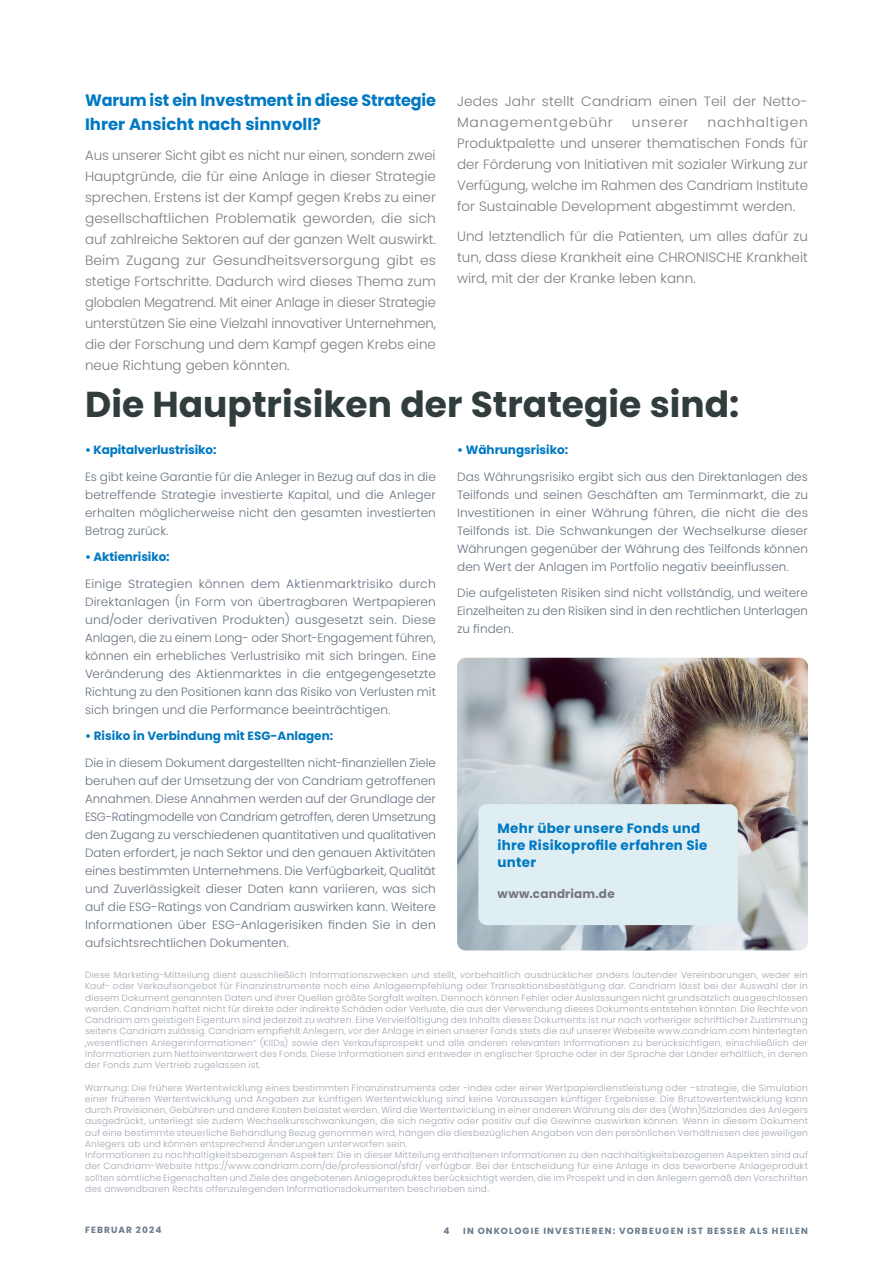
<style>
.page{position:relative;width:893px;height:1263px;background:#fff}
.page>*{position:absolute;margin:0;border:0;box-sizing:border-box;transform-origin:0 0}
.t1{font:700 36px "Poppins";color:#313c3d}
.t2{font:700 16.5px/24px "Poppins";letter-spacing:-.01em;color:#0079c2}
.t3{font:300 13.5px/21px "Poppins";color:#7a7c7f;text-align:justify}
.t4{font:700 13.5px/17.2px "Poppins";letter-spacing:.02em;color:#0079c2}
.t5{font:300 13.5px "Poppins";letter-spacing:.055em;color:#7a7c7f}
.t6{font:300 12px/18px "Poppins";letter-spacing:.005em;color:#65717f;text-align:justify}
.t7{font:700 12px "Poppins";color:#0079c2}
.t8{font:700 12px "Poppins";letter-spacing:.015em;color:#76787b}
.t9{font:300 9px/11.2px "Poppins";letter-spacing:.025em;color:#9da5b0;text-align:justify}
.t10{font:700 9px "Poppins";letter-spacing:.13em;color:#6a7b8b}
</style>
<div class="page">
<img style="left:457px;top:658px;width:351px;height:292px">
<div style="left:478px;top:804px;width:260px;height:121px;background:#dfeef2;border-radius:9px"></div>
<h2 class="t2" style="left:85px;top:88px;width:352px">Warum ist ein Investment in diese Strategie<br>Ihrer Ansicht nach sinnvoll?</h2>
<p class="t3" style="left:85px;top:144px;width:352px">Aus unserer Sicht gibt es nicht nur einen, sondern zwei Hauptgründe, die für eine Anlage in dieser Strategie sprechen. Erstens ist der Kampf gegen Krebs zu einer gesellschaftlichen Problematik geworden, die sich auf zahlreiche Sektoren auf der ganzen Welt auswirkt.<br>Beim Zugang zur Gesundheitsversorgung gibt es stetige Fortschritte. Dadurch wird dieses Thema zum globalen Megatrend. Mit einer Anlage in dieser Strategie unterstützen Sie eine Vielzahl innovativer Unternehmen, die der Forschung und dem Kampf gegen Krebs eine neue Richtung geben könnten.</p>
<h3 class="t3" style="left:457px;top:91px;width:352px">Jedes Jahr stellt Candriam einen Teil der Netto-<br>Managementgebühr</h3>
<h3 class="t3" style="left:457px;top:112px;width:352px;text-indent:250px">nachhaltigen Produktpalette und unserer thematischen Fonds für der Förderung von Initiativen mit sozialer Wirkung zur Verfügung, welche im Rahmen des Candriam Institute for Sustainable Development abgestimmt werden.</h3>
<h3 class="t3" style="left:457px;top:225px;width:352px">Und letztendlich für die Patienten, um alles dafür zu tun, dass diese Krankheit eine CHRONISCHE Krankheit wird, mit der der Kranke leben kann.</h3>
<h3 class="t5" style="left:632px;top:114px;width:58px">unserer</h3>
<h1 class="t1" style="left:85px;top:383px;width:656px">Die Hauptrisiken der Strategie sind:</h1>
<h3 class="t7" style="left:85px;top:443px;width:133px">• Kapitalverlustrisiko:</h3>
<h3 class="t6" style="left:85px;top:468px;width:352px">Es gibt keine Garantie für die Anleger in Bezug auf das in die betreffende Strategie investierte Kapital, und die Anleger erhalten möglicherweise nicht den gesamten investierten Betrag zurück.</h3>
<h3 class="t7" style="left:85px;top:550px;width:86px">• Aktienrisiko:</h3>
<p class="t6" style="left:85px;top:575px;width:352px">Einige Strategien können dem Aktienmarktrisiko durch Direktanlagen (in Form von übertragbaren Wertpapieren und/oder derivativen Produkten) ausgesetzt sein. Diese Anlagen, die zu einem Long- oder Short-Engagement führen, können ein erhebliches Verlustrisiko mit sich bringen. Eine Veränderung des Aktienmarktes in die entgegengesetzte Richtung zu den Positionen kann das Risiko von Verlusten mit sich bringen und die Performance beeinträchtigen.</p>
<h3 class="t7" style="left:85px;top:729px;width:250px">• Risiko in Verbindung mit ESG-Anlagen:</h3>
<p class="t6" style="left:85px;top:754px;width:352px">Die in diesem Dokument dargestellten nicht-finanziellen Ziele beruhen auf der Umsetzung der von Candriam getroffenen Annahmen. Diese Annahmen werden auf der Grundlage der ESG-Ratingmodelle von Candriam getroffen, deren Umsetzung den Zugang zu verschiedenen quantitativen und qualitativen Daten erfordert, je nach Sektor und den genauen Aktivitäten eines bestimmten Unternehmens. Die Verfügbarkeit, Qualität und Zuverlässigkeit dieser Daten kann variieren, was sich auf die ESG-Ratings von Candriam auswirken kann. Weitere Informationen über ESG-Anlagerisiken finden Sie in den aufsichtsrechtlichen Dokumenten.</p>
<h3 class="t7" style="left:457px;top:443px;width:113px">• Währungsrisiko:</h3>
<p class="t6" style="left:457px;top:468px;width:352px">Das Währungsrisiko ergibt sich aus den Direktanlagen des Teilfonds und seinen Geschäften am Terminmarkt, die zu Investitionen in einer Währung führen, die nicht die des Teilfonds ist. Die Schwankungen der Wechselkurse dieser Währungen gegenüber der Währung des Teilfonds können den Wert der Anlagen im Portfolio negativ beeinflussen.</p>
<h3 class="t6" style="left:457px;top:584px;width:352px">Die aufgelisteten Risiken sind nicht vollständig, und weitere Einzelheiten zu den Risiken sind in den rechtlichen Unterlagen zu finden.</h3>
<h3 class="t4" style="left:497px;top:819px;width:211px">Mehr über unsere Fonds und ihre Risikoprofile erfahren Sie unter</h3>
<h3 class="t8" style="left:497px;top:887px;width:119px">www.candriam.de</h3>
<p class="t9" style="left:85px;top:969px;width:724px">Diese Marketing-Mitteilung dient ausschließlich Informationszwecken und stellt, vorbehaltlich ausdrücklicher anders lautender Vereinbarungen, weder ein Kauf- oder Verkaufsangebot für Finanzinstrumente noch eine Anlageempfehlung oder Transaktionsbestätigung dar. Candriam lässt bei der Auswahl der in diesem Dokument genannten Daten und ihrer Quellen größte Sorgfalt walten. Dennoch können Fehler oder Auslassungen nicht grundsätzlich ausgeschlossen werden. Candriam haftet nicht für direkte oder indirekte Schäden oder Verluste, die aus der Verwendung dieses Dokuments entstehen könnten. Die Rechte von Candriam am geistigen Eigentum sind jederzeit zu wahren. Eine Vervielfältigung des Inhalts dieses Dokuments ist nur nach vorheriger schriftlicher Zustimmung seitens Candriam zulässig. Candriam empfiehlt Anlegern, vor der Anlage in einen unserer Fonds stets die auf unserer Webseite www.candriam.com hinterlegten „wesentlichen Anlegerinformationen“ (KIIDs) sowie den Verkaufsprospekt und alle anderen relevanten Informationen zu berücksichtigen, einschließlich der Informationen zum Nettoinventarwert des Fonds. Diese Informationen sind entweder in englischer Sprache oder in der Sprache der Länder erhältlich, in denen der Fonds zum Vertrieb zugelassen ist.</p>
<p class="t9" style="left:85px;top:1082px;width:724px;text-align:left">Warnung: Die frühere Wertentwicklung eines bestimmten Finanzinstruments oder -index oder einer Wertpapierdienstleistung oder –strategie, die Simulation einer früheren Wertentwicklung und Angaben zur künftigen Wertentwicklung sind keine Voraussagen künftiger Ergebnisse. Die Bruttowertentwicklung kann durch Provisionen, Gebühren und andere Kosten belastet werden. Wird die Wertentwicklung in einer anderen Währung als der des (Wohn)Sitzlandes des Anlegers ausgedrückt, unterliegt sie zudem Wechselkursschwankungen, die sich negativ oder positiv auf die Gewinne auswirken können. Wenn in diesem Dokument auf eine bestimmte steuerliche Behandlung Bezug genommen wird, hängen die diesbezüglichen Angaben von den persönlichen Verhältnissen des jeweiligen Anlegers ab und können entsprechend Änderungen unterworfen sein.<br>Informationen zu nachhaltigkeitsbezogenen Aspekten: Die in dieser Mitteilung enthaltenen Informationen zu den nachhaltigkeitsbezogenen Aspekten sind auf der Candriam-Website https://www.candriam.com/de/professional/sfdr/ verfügbar. Bei der Entscheidung für eine Anlage in das beworbene Anlageprodukt sollten sämtliche Eigenschaften und Ziele des angebotenen Anlageproduktes berücksichtigt werden, die im Prospekt und in den Anlegern gemäß den Vorschriften des anwendbaren Rechts offenzulegenden Informationsdokumenten beschrieben sind.</p>
<p class="t10" style="left:85px;top:1224px;width:78px">FEBRUAR 2024</p>
<p class="t10" style="left:443px;top:1225px;width:8px">4</p>
<p class="t10" style="left:463px;top:1225px;width:346px">IN ONKOLOGIE INVESTIEREN: VORBEUGEN IST BESSER ALS HEILEN</p>
</div>
